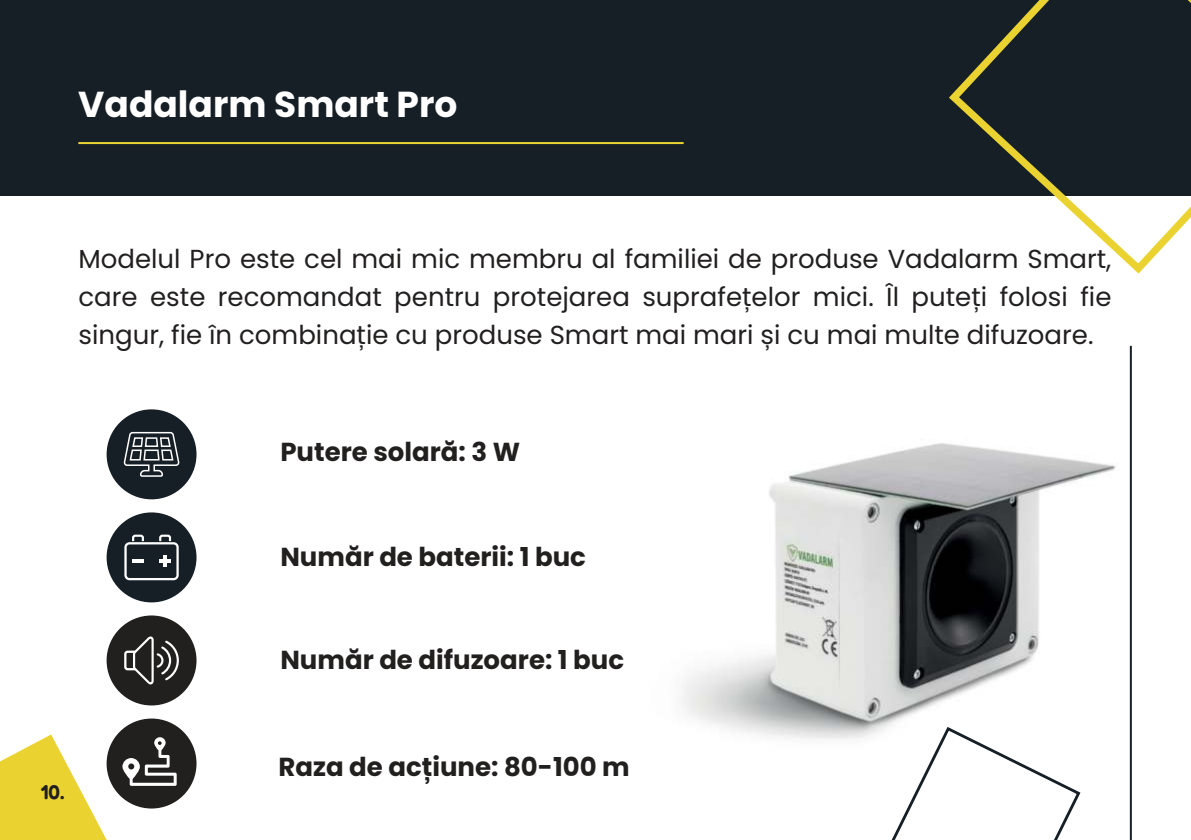
<style>
.page{position:relative;width:1191px;height:840px;background:#fff}
.page>*{position:absolute;margin:0;border:0;box-sizing:border-box;transform-origin:0 0}
.t1{font:700 36px "Poppins";color:#fff}
.t2{font:26px/38px "Poppins";color:#221f1f;text-align:justify}
.t3{font:700 26px "Poppins";color:#221f1f}
.t4{font:300 20px "Fredoka";color:#221f1f}
</style>
<div class="page">
<img style="left:682px;top:345px;width:450px;height:494px">
<div style="left:0;top:0;width:1191px;height:196px;background:#161f26"></div>
<hr style="left:78px;top:142px;width:605px;height:2px;background:#ead330">
<svg style="left:875px;top:724px;width:207px;height:115px"></svg>
<svg style="left:949px;top:0;width:242px;height:274px"></svg>
<hr style="left:1129px;top:346px;width:2px;height:493px;background:#161f26">
<svg style="left:0;top:734px;width:107px;height:105px"></svg>
<div style="left:107px;top:615px;width:89px;height:90px;background:#221f1f;border-radius:50%"></div>
<svg style="left:124px;top:636px;width:55px;height:48px"></svg>
<div style="left:107px;top:409px;width:89px;height:90px;background:#161f26;border-radius:50%"></div>
<svg style="left:123px;top:431px;width:57px;height:46px"></svg>
<div style="left:107px;top:512px;width:89px;height:90px;background:#161f26;border-radius:50%"></div>
<svg style="left:159px;top:534px;width:13px;height:8px"></svg>
<svg style="left:132px;top:534px;width:12px;height:8px"></svg>
<div style="left:124px;top:542px;width:55px;height:38px;border:2px solid #fff;border-radius:4px"></div>
<svg style="left:132px;top:559px;width:12px;height:3px"></svg>
<svg style="left:159px;top:559px;width:12px;height:3px"></svg>
<hr style="left:163px;top:555px;width:4px;height:12px;background:#fff">
<div style="left:107px;top:718px;width:89px;height:90px;background:#221f1f;border-radius:50%"></div>
<svg style="left:122px;top:737px;width:55px;height:48px"></svg>
<h1 class="t1" style="left:78px;top:83px;width:381px">Vadalarm Smart Pro</h1>
<p class="t2" style="left:78px;top:239px;width:1034px">Modelul Pro este cel mai mic membru al familiei de produse Vadalarm Smart, care este recomandat pentru protejarea suprafețelor mici. Îl puteți folosi fie singur, fie în combinație cu produse Smart mai mari și cu mai multe difuzoare.</p>
<p class="t4" style="left:41px;top:780px;width:25px">10.</p>
<p class="t3" style="left:280px;top:436px;width:241px">Putere solară: 3 W</p>
<p class="t3" style="left:280px;top:541px;width:307px">Număr de baterii: 1 buc</p>
<p class="t3" style="left:280px;top:644px;width:345px">Număr de difuzoare: 1 buc</p>
<p class="t3" style="left:279px;top:751px;width:353px">Raza de acțiune: 80-100 m</p>
</div>
